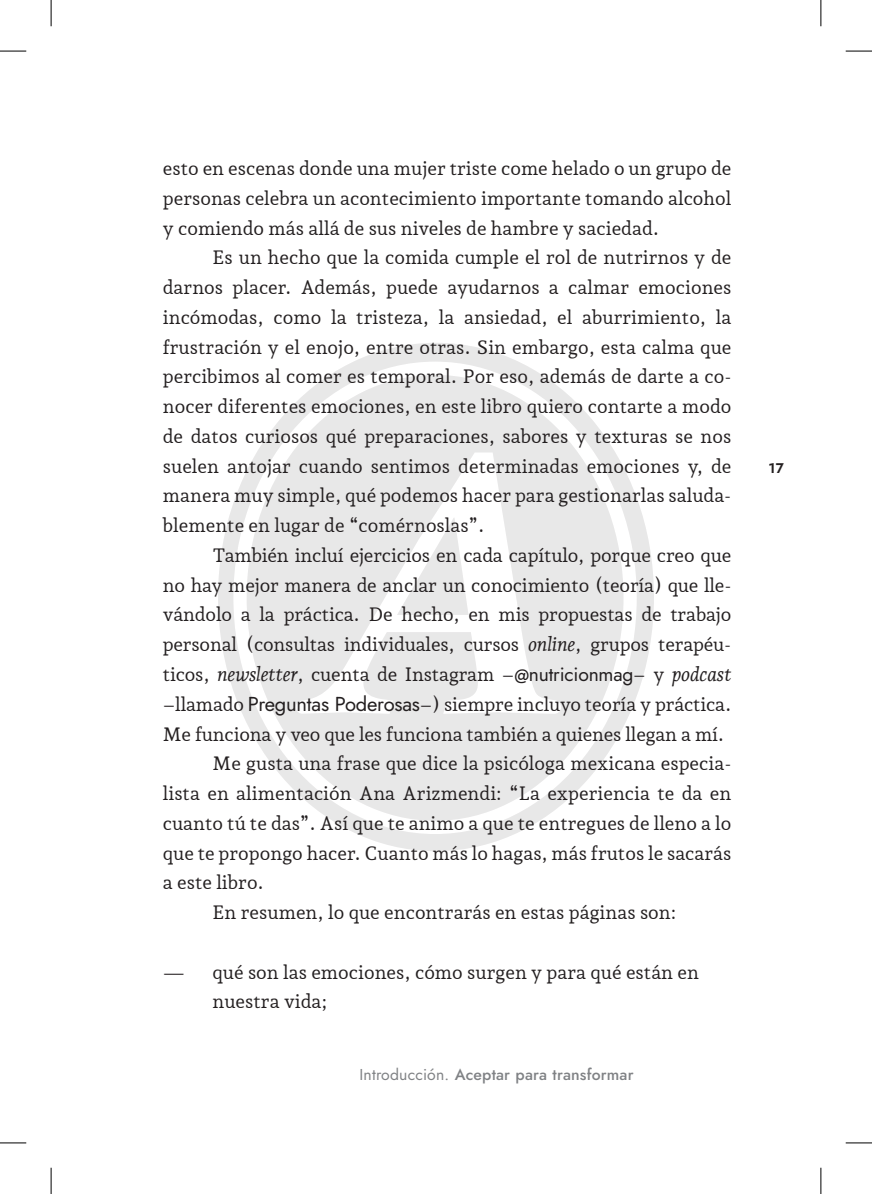
<style>
.page{position:relative;width:872px;height:1194px;background:#fff}
.page>*{position:absolute;margin:0;border:0;box-sizing:border-box;transform-origin:0 0}
.t1{font:19.25px/29.8px "Andada Pro";color:#231f20;text-align:justify}
.t2{font:500 15.75px "Jost";letter-spacing:.01em;color:#808285}
.t3{font:600 14px "Jost";color:#231f20}
.s1{font-style:italic}
.s2{font-family:"Jost"}
.s3{font-family:"Jost";font-size:20.12px}
.s4{font-weight:400}
</style>
<div class="page">
<svg style="left:0;top:51px;width:26px;height:1px"></svg>
<svg style="left:845px;top:51px;width:26px;height:1px"></svg>
<svg style="left:0;top:1142px;width:26px;height:1px"></svg>
<svg style="left:845px;top:1142px;width:26px;height:1px"></svg>
<svg style="left:51px;top:0;width:1px;height:26px"></svg>
<svg style="left:51px;top:1167px;width:1px;height:26px"></svg>
<svg style="left:820px;top:0;width:1px;height:26px"></svg>
<svg style="left:820px;top:1167px;width:1px;height:26px"></svg>
<svg style="left:218px;top:343px;width:435px;height:508px"></svg>
<svg style="left:246px;top:375px;width:377px;height:445px;fill:#e8e8e8"></svg>
<svg style="left:397px;top:517px;width:71px;height:98px"></svg>
<p class="t1" style="left:163px;top:154px;width:570px">esto en escenas donde una mujer triste come helado o un grupo de personas celebra un acontecimiento importante tomando alcohol y comiendo más allá de sus niveles de hambre y saciedad.</p>
<p class="t1" style="left:163px;top:243px;width:570px;text-indent:50px">Es un hecho que la comida cumple el rol de nutrirnos y de darnos placer. Además, puede ayudarnos a calmar emociones incómodas, como la tristeza, la ansiedad, el aburrimiento, la frustración y el enojo, entre otras. Sin embargo, esta calma que percibimos al comer es temporal. Por eso, además de darte a co&shy;nocer diferentes emociones, en este libro quiero contarte a modo de datos curiosos qué preparaciones, sabores y texturas se nos suelen antojar cuando sentimos determinadas emociones y, de manera muy simple, qué podemos hacer para gestionarlas saluda&shy;blemente en lugar de “comérnoslas”.</p>
<p class="t1" style="left:212px;top:540px;width:520px">También incluí ejercicios en cada capítulo, porque creo que</p>
<p class="t1" style="left:163px;top:570px;width:570px">no hay mejor manera de anclar un conocimiento (teoría) que lle-</p>
<p class="t1" style="left:163px;top:600px;width:569px">vándolo a la práctica. De hecho, en mis propuestas de trabajo</p>
<p class="t1" style="left:163px;top:629px;width:569px">personal (consultas individuales, cursos <span class="s1">online</span>, grupos terapéu-</p>
<p class="t1" style="left:163px;top:659px;width:569px">ticos, <span class="s1">newsletter</span>, cuenta de Instagram –<span class="s2">@nutricionmag</span>– y <span class="s1">podcast</span></p>
<p class="t1" style="left:163px;top:689px;width:569px">–llamado <span class="s3">Preguntas Poderosas</span>–) siempre incluyo teoría y práctica.</p>
<p class="t1" style="left:163px;top:719px;width:562px">Me funciona y veo que les funciona también a quienes llegan a mí.</p>
<p class="t1" style="left:212px;top:749px;width:520px">Me gusta una frase que dice la psicóloga mexicana especia-</p>
<p class="t1" style="left:163px;top:778px;width:569px">lista en alimentación Ana Arizmendi: “La experiencia te da en</p>
<p class="t1" style="left:163px;top:808px;width:569px">cuanto tú te das”. Así que te animo a que te entregues de lleno a lo</p>
<p class="t1" style="left:163px;top:838px;width:570px">que te propongo hacer. Cuanto más lo hagas, más frutos le sacarás</p>
<p class="t1" style="left:163px;top:868px;width:103px">a este libro.</p>
<p class="t1" style="left:212px;top:897px;width:465px">En resumen, lo que encontrarás en estas páginas son:</p>
<p class="t1" style="left:212px;top:957px;width:488px;text-indent:-50px">— qué son las emociones, cómo surgen y para qué están en nuestra vida;</p>
<p class="t2" style="left:359px;top:1064px;width:275px"><span class="s4">Introducción.</span> Aceptar para transformar</p>
<p class="t3" style="left:768px;top:458px;width:17px">17</p>
</div>
